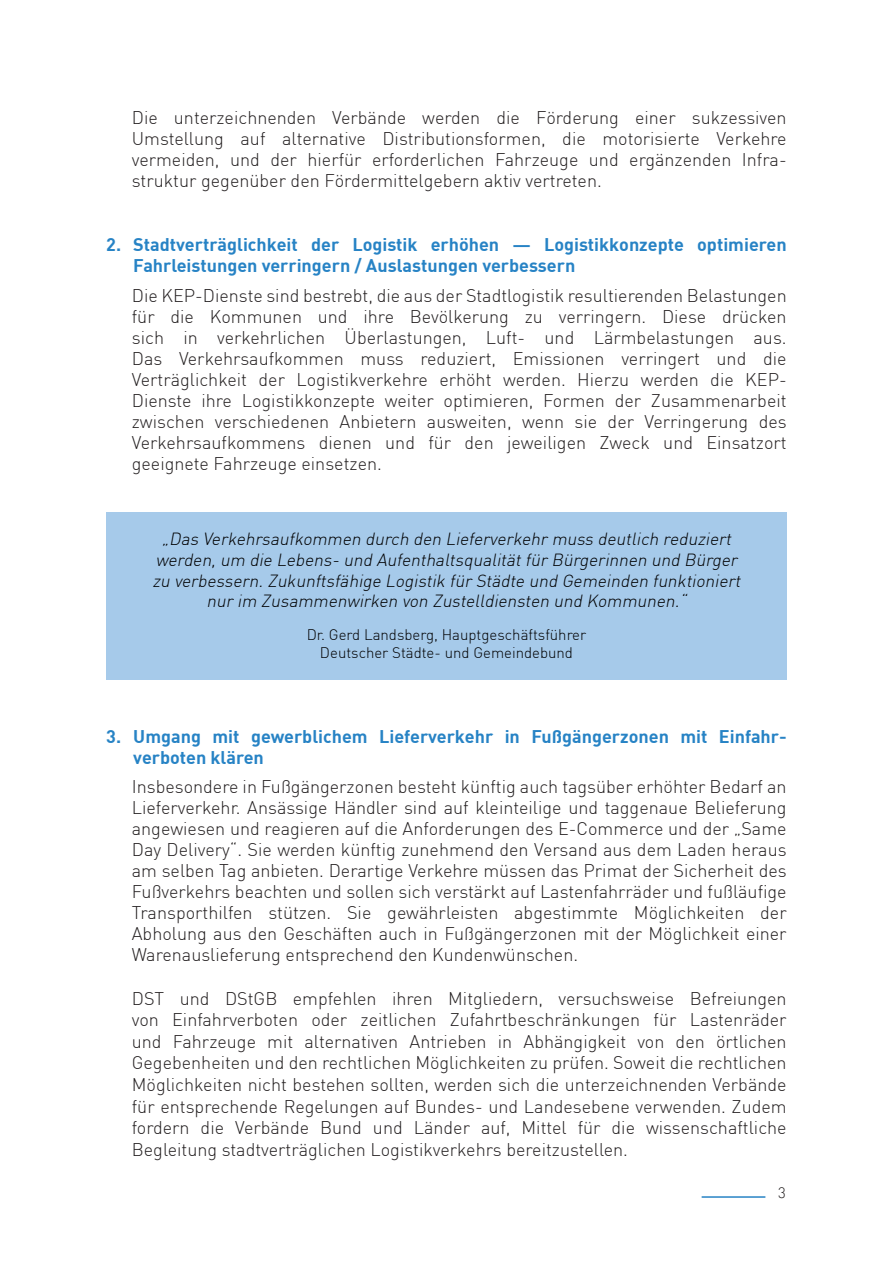
<style>
.page{position:relative;width:893px;height:1263px;background:#fff}
.page>*{position:absolute;margin:0;border:0;box-sizing:border-box;transform-origin:0 0}
.t1{font:300 18px/21px "DIN";color:#231f20;text-align:justify}
.t2{font:700 18px/21px "DIN";color:#2783c5}
.t3{font:italic 300 17.25px/20.7px "DIN";color:#000001;text-align:center}
.t4{font:300 15px/18px "DIN";color:#000001;text-align:center}
.t5{font:300 15px "DIN";color:#231f20}
</style>
<div class="page">
<div style="left:106px;top:512px;width:681px;height:168px;background:#a6caea"></div>
<hr style="left:702px;top:1196px;width:63px;height:2px;background:#2783c5">
<p class="t1" style="left:132px;top:107px;width:656px">Die unterzeichnenden Verbände werden die Förderung einer sukzessiven Umstellung auf alternative Distributionsformen, die motorisierte Verkehre vermeiden, und der hierfür erforderlichen Fahrzeuge und ergänzenden Infra&shy;struktur gegenüber den Fördermittelgebern aktiv vertreten.</p>
<p class="t2" style="left:133px;top:233px;width:655px;text-indent:-27px">2. Stadtverträglichkeit der Logistik erhöhen — Logistikkonzepte optimieren<br>Fahrleistungen verringern / Auslastungen verbessern</p>
<p class="t1" style="left:132px;top:284px;width:656px">Die KEP-Dienste sind bestrebt, die aus der Stadtlogistik resultierenden Belastungen für die Kommunen und ihre Bevölkerung zu verringern. Diese drücken sich in verkehrlichen Überlastungen, Luft- und Lärmbelastungen aus.<br>Das Verkehrsaufkommen muss reduziert, Emissionen verringert und die Verträglichkeit der Logistikverkehre erhöht werden. Hierzu werden die KEP-Dienste ihre Logistikkonzepte weiter optimieren, Formen der Zusammenarbeit zwischen verschiedenen Anbietern ausweiten, wenn sie der Verringerung des Verkehrsaufkommens dienen und für den jeweiligen Zweck und Einsatzort geeignete Fahrzeuge einsetzen.</p>
<p class="t3" style="left:152px;top:529px;width:593px">„Das Verkehrsaufkommen durch den Lieferverkehr muss deutlich reduziert werden,um die Lebens- und Aufenthaltsqualitätfür Bürgerinnen und Bürger zu verbessern.Zukunftsfähige Logistik für Städte und Gemeinden funktioniert nur im Zusammenwirken von Zustelldiensten und Kommunen.“</p>
<p class="t4" style="left:307px;top:625px;width:281px">Dr. Gerd Landsberg, Hauptgeschäftsführer<br>Deutscher Städte- und Gemeindebund</p>
<p class="t2" style="left:133px;top:725px;width:655px;text-indent:-27px">3. Umgang mit gewerblichem Lieferverkehr in Fußgängerzonen mit Einfahr&shy;verboten klären</p>
<p class="t1" style="left:132px;top:776px;width:656px">Insbesondere in Fußgängerzonen besteht künftig auch tagsüber erhöhter Bedarf an Lieferverkehr. Ansässige Händler sind auf kleinteilige und taggenaue Belieferung angewiesen und reagieren auf die Anforderungen des E-Commerce und der „Same Day Delivery“. Sie werden künftig zunehmend den Versand aus dem Laden heraus am selben Tag anbieten. Derartige Verkehre müssen das Primat der Sicherheit des Fußverkehrs beachten und sollen sich verstärkt auf Lastenfahrräder und fußläufige Transporthilfen stützen. Sie gewährleisten abgestimmte Möglichkeiten der Abholung aus den Geschäften auch in Fußgängerzonen mit der Möglichkeit einer Warenauslieferung entsprechend den Kundenwünschen.</p>
<p class="t1" style="left:132px;top:987px;width:656px;line-height:21.6px">DST und DStGB empfehlen ihren Mitgliedern, versuchsweise Befreiungen von Einfahrverboten oder zeitlichen Zufahrtbeschränkungen für Lastenräder und Fahrzeuge mit alternativen Antrieben in Abhängigkeit von den örtlichen Gegebenheiten und den rechtlichen Möglichkeiten zu prüfen. Soweit die rechtlichen Möglichkeiten nicht bestehen sollten, werden sich die unterzeichnenden Verbände für entsprechende Regelungen auf Bundes- und Landesebene verwenden. Zudem fordern die Verbände Bund und Länder auf, Mittel für die wissenschaftliche Begleitung stadtverträglichen Logistikverkehrs bereitzustellen.</p>
<p class="t5" style="left:778px;top:1183px;width:9px">3</p>
</div>
